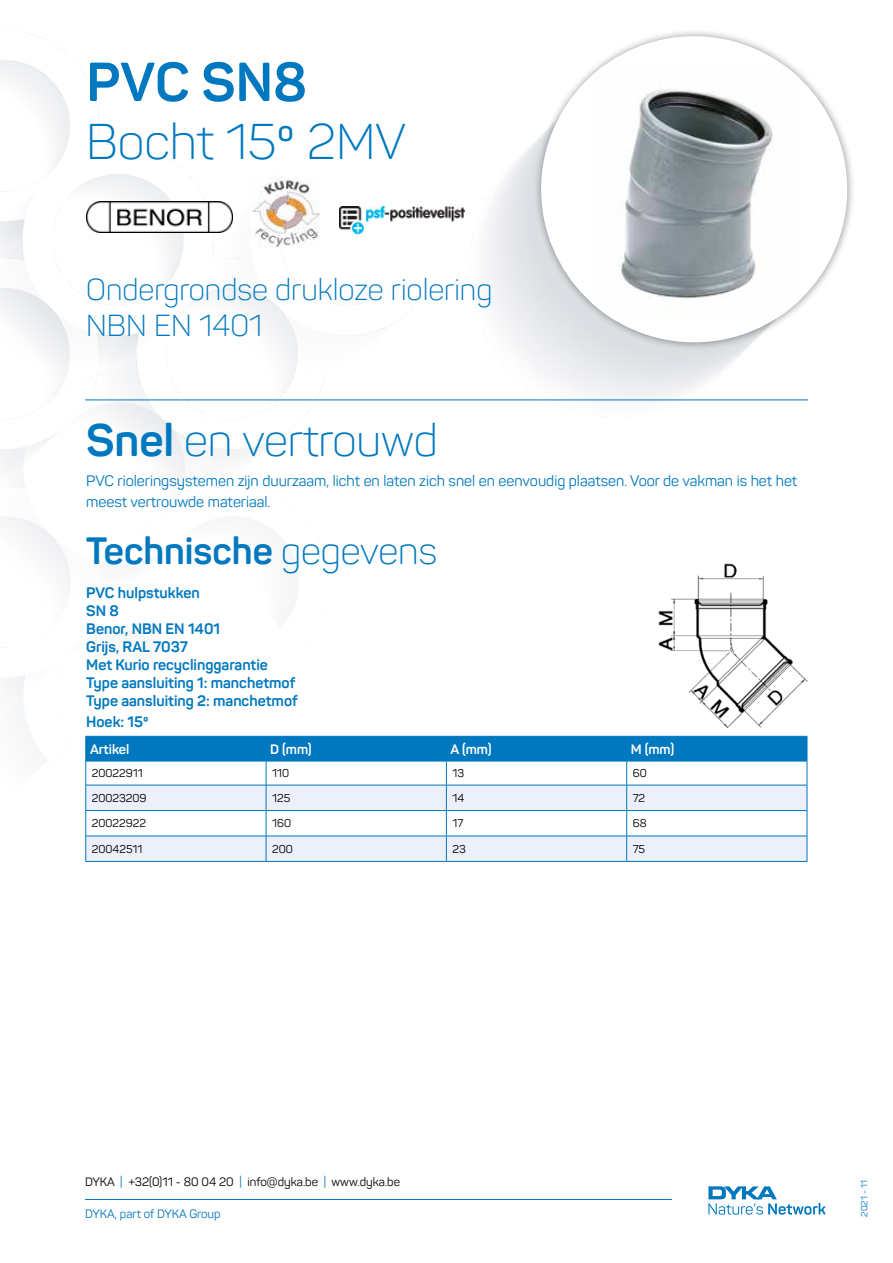
<style>
.page{position:relative;width:893px;height:1263px;background:#fff}
.page>*{position:absolute;margin:0;border:0;box-sizing:border-box;transform-origin:0 0}
.t1{font:700 54px "Panton";color:#0078bf}
.t2{font:300 49.5px "Panton";color:#0078bf}
.t3{font:300 45px "Panton";color:#0078bf}
.t4{font:700 37.5px "Panton";color:#0078bf}
.t5{font:300 30px/36px "Panton";color:#0078bf}
.t6{font:700 15px/18px "Panton";color:#0078bf}
.t7{font:15px/21px "Panton";color:#0078bf}
.t8{font:700 13.5px "Panton";color:#fff}
.t9{font:12px "Panton";color:#000}
.t10{font:12px "Panton";color:#0078bf}
.t11{font:11.25px "Panton";color:#000}
.t12{font:9px "Panton";color:#0078bf}
.s1{font-weight:400}
.s2{font-weight:700}
.s3{font-weight:300}
.s4{color:#0078bf}
</style>
<div class="page">
<hr style="left:85px;top:1199px;width:587px;height:1px;background:#0078bf">
<svg style="left:708px;top:1186px;width:118px;height:29px"></svg>
<img style="left:0;top:32px;width:455px;height:368px">
<img style="left:0;top:357px;width:340px;height:447px">
<img style="left:455px;top:144px;width:354px;height:257px">
<hr style="left:85px;top:400px;width:723px;height:1px;background:#0078bf">
<img style="left:340px;top:207px;width:125px;height:28px">
<img style="left:86px;top:202px;width:147px;height:30px">
<img style="left:251px;top:177px;width:71px;height:71px">
<hr style="left:86px;top:861px;width:180px;height:1px;background:#0078bf">
<hr style="left:266px;top:861px;width:180px;height:1px;background:#0078bf">
<hr style="left:446px;top:861px;width:181px;height:1px;background:#0078bf">
<hr style="left:627px;top:861px;width:180px;height:1px;background:#0078bf">
<svg style="left:86px;top:736px;width:722px;height:125px"></svg>
<div style="left:533px;top:28px;width:322px;height:322px;background:#000;opacity:.4"></div>
<div style="left:541px;top:36px;width:306px;height:306px;background:#fff;border-radius:50%"></div>
<img style="left:592px;top:66px;width:208px;height:253px">
<img style="left:659px;top:563px;width:149px;height:164px">
<h1 class="t1" style="left:86px;top:48px;width:222px">PVC SN8</h1>
<h2 class="t2" style="left:86px;top:111px;width:321px">Bocht 15<span class="s1">º</span> 2MV</h2>
<h3 class="t5" style="left:86px;top:272px;width:408px">Ondergrondse drukloze riolering<br>NBN EN 1401</h3>
<h3 class="t3" style="left:86px;top:413px;width:353px"><span class="s2">Snel</span> en vertrouwd</h3>
<p class="t7" style="left:86px;top:470px;width:712px">PVC rioleringsystemen zijn duurzaam, licht en laten zich snel en eenvoudig plaatsen. Voor de vakman is het het meest vertrouwde materiaal.</p>
<h3 class="t4" style="left:86px;top:527px;width:352px">Technische <span class="s3">gegevens</span></h3>
<p class="t6" style="left:86px;top:584px;width:213px">PVC hulpstukken<br>SN 8<br>Benor, NBN EN 1401<br>Grijs, RAL 7037<br>Met Kurio recyclinggarantie<br>Type aansluiting 1: manchetmof<br>Type aansluiting 2: manchetmof</p>
<p class="t6" style="left:86px;top:713px;width:64px">Hoek: 15º</p>
<p class="t8" style="left:90px;top:740px;width:41px">Artikel</p>
<p class="t8" style="left:270px;top:740px;width:43px">D (mm)</p>
<p class="t8" style="left:451px;top:740px;width:43px">A (mm)</p>
<p class="t8" style="left:631px;top:740px;width:45px">M (mm)</p>
<p class="t11" style="left:92px;top:766px;width:52px">20022911</p>
<p class="t11" style="left:272px;top:766px;width:19px">110</p>
<p class="t11" style="left:452px;top:766px;width:13px">13</p>
<p class="t11" style="left:633px;top:766px;width:16px">60</p>
<p class="t11" style="left:92px;top:791px;width:56px">20023209</p>
<p class="t11" style="left:272px;top:791px;width:20px">125</p>
<p class="t11" style="left:452px;top:791px;width:13px">14</p>
<p class="t11" style="left:633px;top:791px;width:14px">72</p>
<p class="t11" style="left:92px;top:816px;width:56px">20022922</p>
<p class="t11" style="left:272px;top:816px;width:21px">160</p>
<p class="t11" style="left:452px;top:816px;width:12px">17</p>
<p class="t11" style="left:633px;top:816px;width:15px">68</p>
<p class="t11" style="left:92px;top:842px;width:52px">20042511</p>
<p class="t11" style="left:272px;top:842px;width:22px">200</p>
<p class="t11" style="left:452px;top:842px;width:15px">23</p>
<p class="t11" style="left:633px;top:842px;width:14px">75</p>
<p class="t9" style="left:85px;top:1174px;width:316px">DYKA <span class="s4">|</span> +32(0)11 - 80 04 20 <span class="s4">|</span> info@dyka.be <span class="s4">|</span> www.dyka.be</p>
<p class="t10" style="left:85px;top:1206px;width:137px">DYKA, part of DYKA Group</p>
<p class="t12" style="left:859px;top:1216px;width:38px;rotate:-90deg">2021 - 11</p>
</div>
